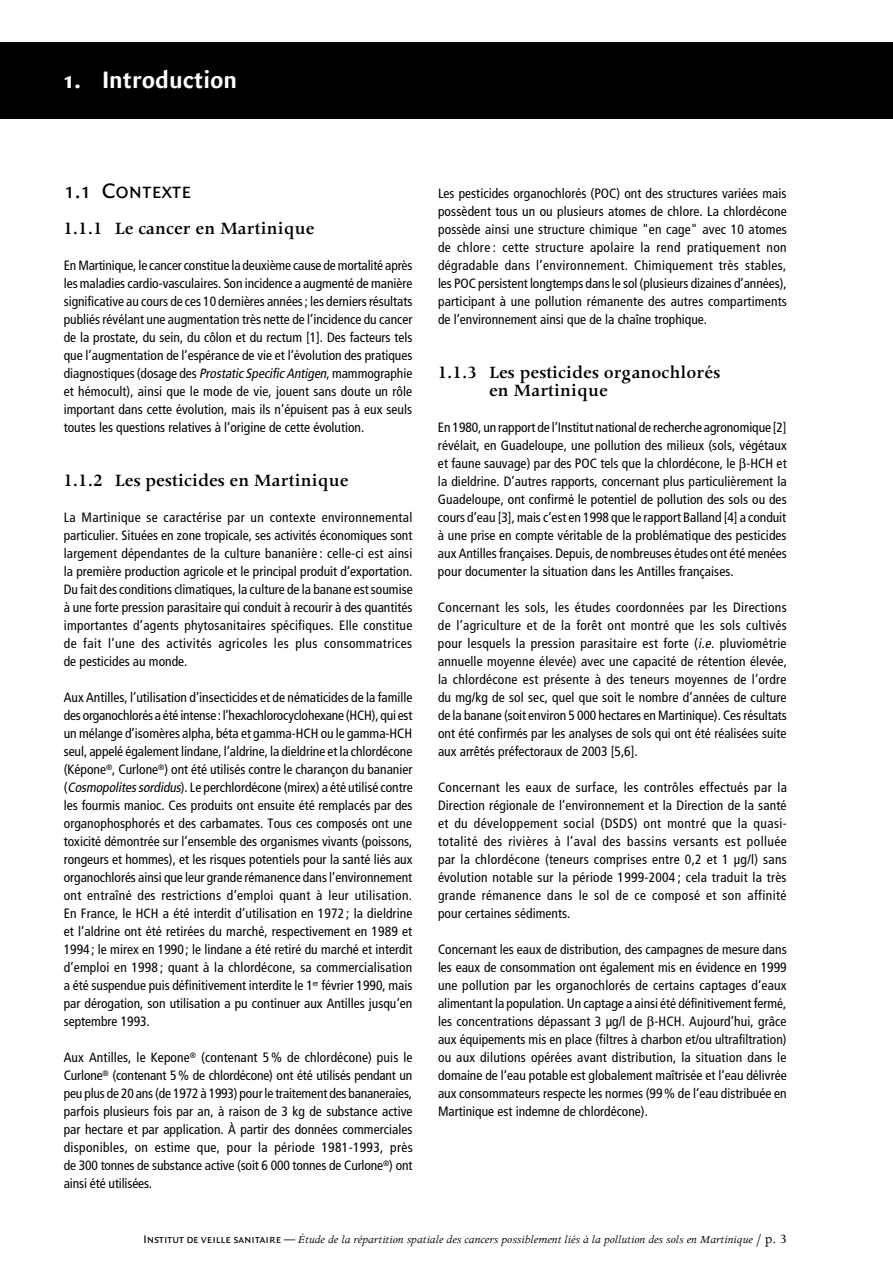
<style>
.page{position:relative;width:893px;height:1263px;background:#fff}
.page>*{position:absolute;margin:0;border:0;box-sizing:border-box;transform-origin:0 0}
.t1{font:700 25.5px "Quadraat Sans";color:#fff}
.t2{font:22.5px "Quadraat Sans Caps";color:#000}
.t3{font:600 19.5px/18px "Apollo";color:#000;scale:.95 1}
.t4{font:condensed 13.5px/18px "Frutiger LT Std";color:#000;text-align:justify}
.t5{font:italic 12px "Apollo";color:#000}
.s1{font-style:italic}
.s2{font-family:"Quadraat Sans Caps";font-style:normal}
.s3{font-style:normal;font-size:14.25px}
</style>
<div class="page">
<div style="left:0;top:43px;width:893px;height:76px;background:#000"></div>
<h1 class="t1" style="left:64px;top:65px;width:175px">1. Introduction</h1>
<h2 class="t2" style="left:64px;top:178px;width:129px">1.1 Contexte</h2>
<h3 class="t3" style="left:64px;top:220px;width:266px">1.1.1 Le cancer en Martinique</h3>
<p class="t4" style="left:64px;top:256px;width:350px">En Martinique, le cancer constitue la deuxième cause de mortalité après les maladies cardio-vasculaires. Son incidence a augmenté de manière significative au cours de ces 10 dernières années; les derniers résultats publiés révélant une augmentation très nette de l’incidence du cancer de la prostate, du sein, du côlon et du rectum [1]. Des facteurs tels que l’augmentation de l’espérance de vie et l’évolution des pratiques diagnostiques (dosage des <span class="s1">ProstaticSpecificAntigen</span>, mammographie et hémocult), ainsi que le mode de vie, jouent sans doute un rôle important dans cette évolution, mais ils n’épuisent pas à eux seuls toutes les questions relatives à l’origine de cette évolution.</p>
<h3 class="t3" style="left:64px;top:472px;width:301px">1.1.2 Les pesticides en Martinique</h3>
<p class="t4" style="left:64px;top:508px;width:350px">La Martinique se caractérise par un contexte environnemental particulier. Situées en zone tropicale, ses activités économiques sont largement dépendantes de la culture bananière : celle-ci est ainsi la première production agricole et le principal produit d‘exportation.<br>Du fait des conditions climatiques, la culture de la banane est soumise à une forte pression parasitaire qui conduit à recourir à des quantités importantes d’agents phytosanitaires spécifiques. Elle constitue de fait l’une des activités agricoles les plus consommatrices de pesticides au monde.</p>
<p class="t4" style="left:64px;top:688px;width:350px">Aux Antilles, l’utilisation d’insecticides et de nématicides de la famille des organochlorés a été intense: l’hexachlorocyclohexane (HCH), qui est un mélange d’isomères alpha, béta et gamma-HCH ou le gamma-HCH seul, appelé également lindane, l’aldrine, la dieldrine et la chlordécone (Képone<sup>®</sup>, Curlone<sup>®</sup>) ont été utilisés contre le charançon du bananier (<span class="s1">Cosmopolitessordidus</span>). Le perchlordécone (mirex) a été utilisé contre les fourmis manioc. Ces produits ont ensuite été remplacés par des organophosphorés et des carbamates. Tous ces composés ont une toxicité démontrée sur l’ensemble des organismes vivants (poissons, rongeurs et hommes), et les risques potentiels pour la santé liés aux organochlorés ainsi que leur grande rémanence dans l’environnement ont entraîné des restrictions d’emploi quant à leur utilisation.<br>En France, le HCH a été interdit d’utilisation en 1972 ; la dieldrine et l’aldrine ont été retirées du marché, respectivement en 1989 et 1994 ; le mirex en 1990 ; le lindane a été retiré du marché et interdit d’emploi en 1998 ; quant à la chlordécone, sa commercialisation a été suspendue puis définitivement interdite le 1<sup>er</sup> février 1990, mais par dérogation, son utilisation a pu continuer aux Antilles jusqu’en septembre 1993.</p>
<p class="t4" style="left:64px;top:1048px;width:350px">Aux Antilles, le Kepone<sup>®</sup> (contenant 5 % de chlordécone) puis le Curlone<sup>®</sup> (contenant 5% de chlordécone) ont été utilisés pendant un peu plus de 20 ans (de 1972 à 1993) pour le traitement des bananeraies, parfois plusieurs fois par an, à raison de 3 kg de substance active par hectare et par application. À partir des données commerciales disponibles, on estime que, pour la période 1981-1993, près de 300 tonnes de substance active (soit 6 000 tonnes de Curlone<sup>®</sup>) ont ainsi été utilisées.</p>
<p class="t4" style="left:438px;top:184px;width:350px">Les pesticides organochlorés (POC) ont des structures variées mais possèdent tous un ou plusieurs atomes de chlore. La chlordécone possède ainsi une structure chimique "en cage" avec 10 atomes de chlore : cette structure apolaire la rend pratiquement non dégradable dans l’environnement. Chimiquement très stables, les POC persistent longtemps dans le sol (plusieurs dizaines d’années), participant à une pollution rémanente des autres compartiments de l’environnement ainsi que de la chaîne trophique.</p>
<h3 class="t3" style="left:489px;top:364px;width:245px;text-indent:-51px">1.1.3 Les pesticides organochlorés en Martinique</h3>
<p class="t4" style="left:438px;top:418px;width:350px">En 1980, un rapport de l’Institut national de recherche agronomique [2] révélait, en Guadeloupe, une pollution des milieux (sols, végétaux et faune sauvage) par des POC tels que la chlordécone, le -HCH et la dieldrine. D’autres rapports, concernant plus particulièrement la Guadeloupe, ont confirmé le potentiel de pollution des sols ou des cours d’eau [3], mais c’est en 1998 que le rapport Balland [4] a conduit à une prise en compte véritable de la problématique des pesticides aux Antilles françaises. Depuis, de nombreuses études ont été menées pour documenter la situation dans les Antilles françaises.</p>
<p class="t4" style="left:438px;top:598px;width:350px">Concernant les sols, les études coordonnées par les Directions de l’agriculture et de la forêt ont montré que les sols cultivés pour lesquels la pression parasitaire est forte (<span class="s1">i.e.</span> pluviométrie annuelle moyenne élevée) avec une capacité de rétention élevée, la chlordécone est présente à des teneurs moyennes de l’ordre du mg/kg de sol sec, quel que soit le nombre d’années de culture de la banane (soit environ 5 000 hectares en Martinique). Ces résultats ont été confirmés par les analyses de sols qui ont été réalisées suite aux arrêtés préfectoraux de 2003 [5,6].</p>
<p class="t4" style="left:438px;top:778px;width:350px">Concernant les eaux de surface, les contrôles effectués par la Direction régionale de l’environnement et la Direction de la santé et du développement social (DSDS) ont montré que la quasi&shy;totalité des rivières à l’aval des bassins versants est polluée par la chlordécone (teneurs comprises entre 0,2 et 1 µg/l) sans évolution notable sur la période 1999-2004 ; cela traduit la très grande rémanence dans le sol de ce composé et son affinité pour certaines sédiments.</p>
<p class="t4" style="left:438px;top:940px;width:350px">Concernant les eaux de distribution, des campagnes de mesure dans les eaux de consommation ont également mis en évidence en 1999 une pollution par les organochlorés de certains captages d‘eaux alimentant la population. Un captage a ainsi été définitivement fermé, les concentrations dépassant 3 µg/l de -HCH. Aujourd’hui, grâce aux équipements mis en place (filtres à charbon et/ou ultrafiltration) ou aux dilutions opérées avant distribution, la situation dans le domaine de l‘eau potable est globalement maîtrisée et l‘eau délivrée aux consommateurs respecte les normes (99% de l‘eau distribuée en Martinique est indemne de chlordécone).</p>
<p class="t5" style="left:143px;top:1233px;width:645px"><span class="s2">Institut de veille sanitaire —</span> Étude de la répartition spatiale des cancers possiblement liés à la pollution des sols en Martinique <span class="s3">/ p. 3</span></p>
</div>
